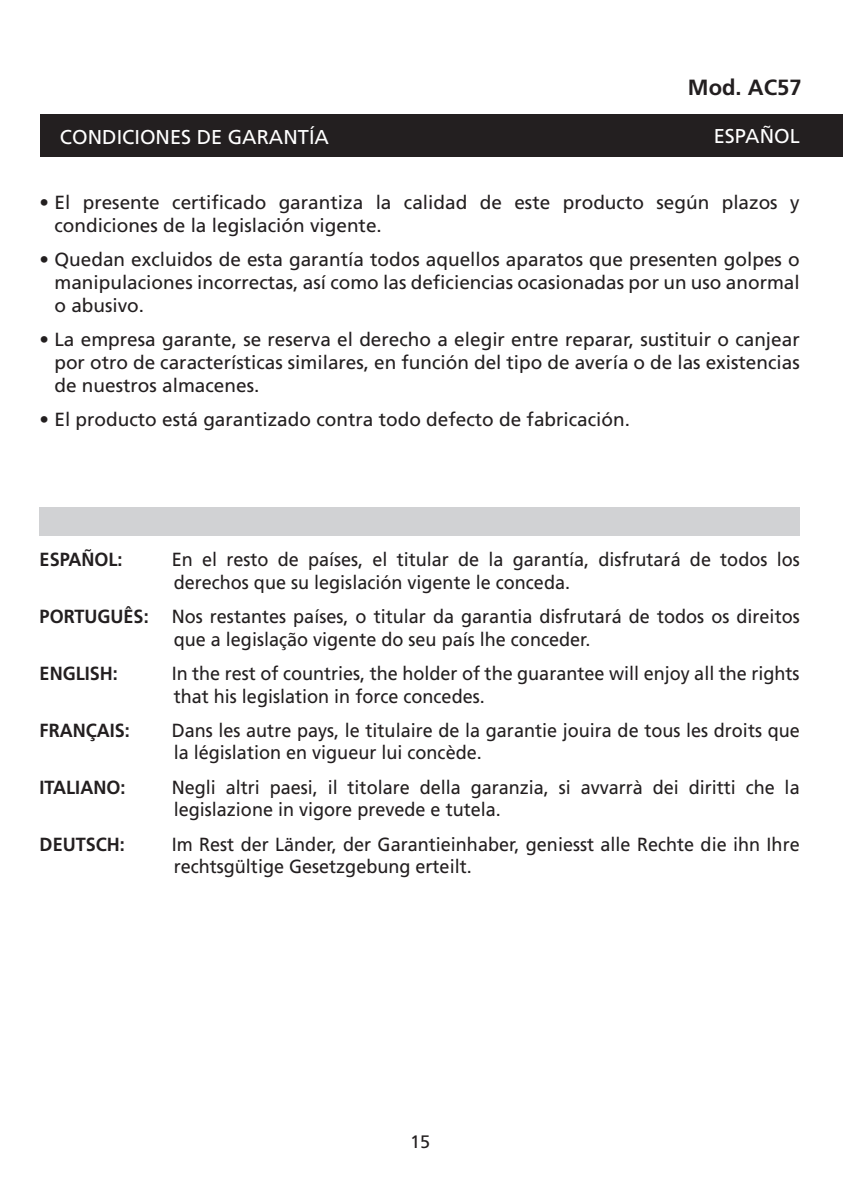
<style>
.page{position:relative;width:843px;height:1196px;background:#fff}
.page>*{position:absolute;margin:0;border:0;box-sizing:border-box;transform-origin:0 0}
.t1{font:700 22px "Frutiger";color:#231f20}
.t2{font:20px "Frutiger";color:#fff}
.t3{font:19px/22.8px "Frutiger";color:#231f20;scale:.95 1}
.t4{font:19px/22.8px "Frutiger";color:#231f20;text-align:justify}
.t5{font:700 19px "Frutiger";color:#231f20;scale:.95 1}
.t6{font:18px "Frutiger";color:#231f20}
.s1{font-weight:700}
</style>
<div class="page">
<div style="left:40px;top:507px;width:759px;height:28px;background:#d1d2d4"></div>
<div style="left:40px;top:114px;width:803px;height:42px;background:#231f20"></div>
<p class="t1" style="left:688px;top:74px;width:115px">Mod. AC57</p>
<p class="t2" style="left:60px;top:125px;width:270px">CONDICIONES DE GARANTÍA</p>
<p class="t2" style="left:713px;top:124px;width:87px">ESPAÑOL</p>
<p class="t4" style="left:54px;top:191px;width:746px;text-indent:-15px">• El presente certificado garantiza la calidad de este producto según plazos y condiciones de la legislación vigente.</p>
<p class="t4" style="left:54px;top:248px;width:746px;text-indent:-15px">• Quedan excluidos de esta garantía todos aquellos aparatos que presenten golpes o manipulaciones incorrectas, así como las deficiencias ocasionadas por un uso anormal o abusivo.</p>
<p class="t4" style="left:54px;top:328px;width:746px;text-indent:-15px">• La empresa garante, se reserva el derecho a elegir entre reparar, sustituir o canjear por otro de características similares, en función del tipo de avería o de las existencias de nuestros almacenes.</p>
<p class="t4" style="left:40px;top:408px;width:592px">• El producto está garantizado contra todo defecto de fabricación.</p>
<p class="t5" style="left:40px;top:548px;width:89px">ESPAÑOL:</p>
<p class="t3" style="left:172px;top:547px;width:662px">En el resto de países, el titular de la garantía, disfrutará de todos los derechos que su legislación vigente le conceda.</p>
<p class="t3" style="left:174px;top:604px;width:660px;text-indent:-134px"><span class="s1">PORTUGUÊS:</span> Nos restantes países, o titular da garantia disfrutará de todos os direitos que a legislação vigente do seu país lhe conceder.</p>
<p class="t5" style="left:40px;top:662px;width:84px">ENGLISH:</p>
<p class="t3" style="left:172px;top:661px;width:662px">In the rest of countries, the holder of the guarantee will enjoy all the rights that his legislation in force concedes.</p>
<p class="t5" style="left:40px;top:719px;width:97px">FRANÇAIS:</p>
<p class="t3" style="left:172px;top:718px;width:662px">Dans les autre pays, le titulaire de la garantie jouira de tous les droits que la législation en vigueur lui concède.</p>
<p class="t5" style="left:40px;top:775px;width:92px">ITALIANO:</p>
<p class="t3" style="left:172px;top:775px;width:662px">Negli altri paesi, il titolare della garanzia, si avvarrà dei diritti che la legislazione in vigore prevede e tutela.</p>
<p class="t5" style="left:40px;top:832px;width:91px">DEUTSCH:</p>
<p class="t3" style="left:172px;top:832px;width:662px">Im Rest der Länder, der Garantieinhaber, geniesst alle Rechte die ihn Ihre rechtsgültige Gesetzgebung erteilt.</p>
<p class="t6" style="left:410px;top:1130px;width:22px">15</p>
</div>
